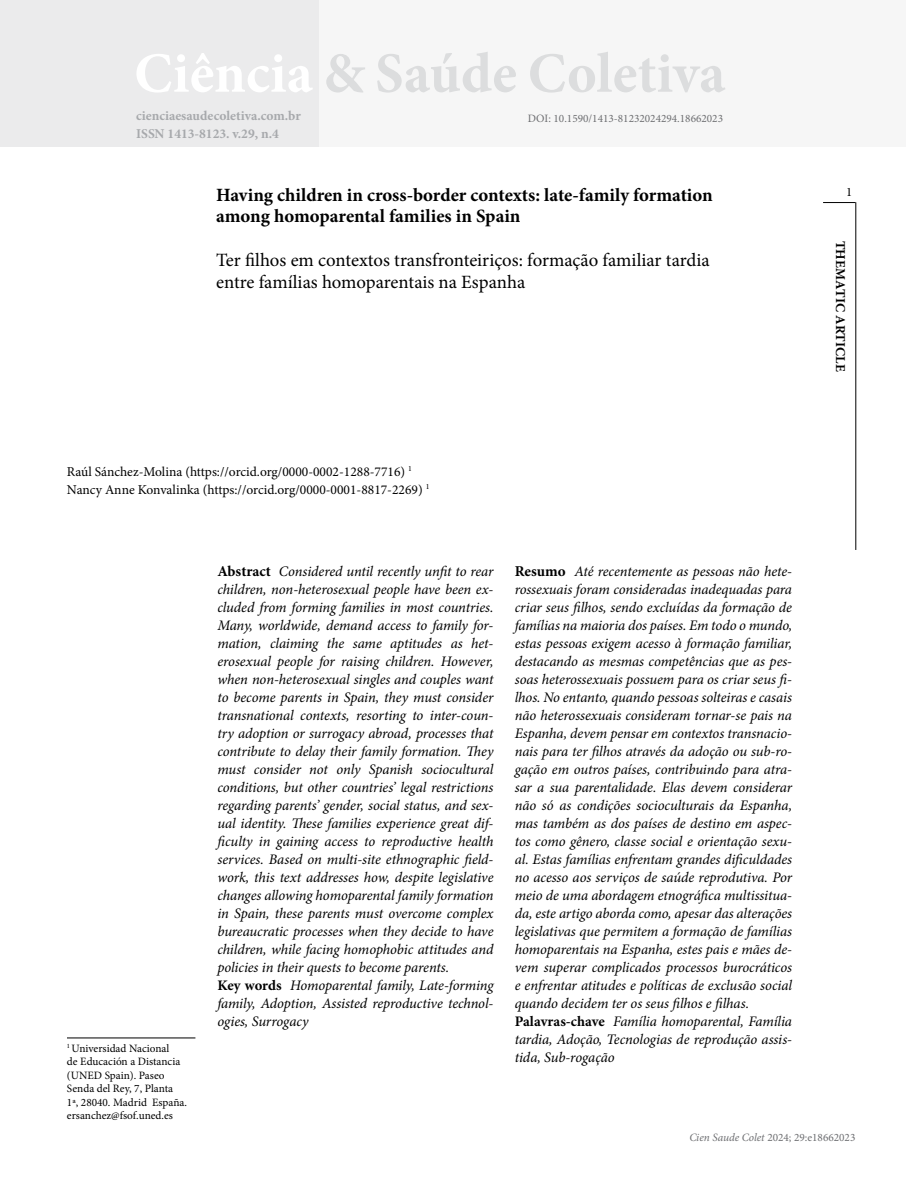
<style>
.page{position:relative;width:906px;height:1183px;background:#fff}
.page>*{position:absolute;margin:0;border:0;box-sizing:border-box;transform-origin:0 0}
.t1{font:700 57px "Minion Pro";color:#dcddde}
.t2{font:18.75px/21.8px "Minion Pro";color:#000}
.t3{font:700 18.75px "Minion Pro";letter-spacing:-.01em;color:#000}
.t4{font:italic 14.55px/18px "Minion Pro";letter-spacing:-.005em;color:#000}
.t5{font:13.5px/18px "Minion Pro";color:#000}
.t6{font:700 13.5px/18px "Minion Pro";color:#a7a9ac}
.t7{font:700 13.5px "Minion Pro";letter-spacing:.01em;color:#000}
.t8{font:12.75px "Minion Pro";color:#000}
.t9{font:11.25px/13.5px "Minion Pro";color:#000}
.t10{font:11.25px "Minion Pro";color:#6d6e71}
.s1{color:#fff}
.s2{font-weight:700;font-style:normal;font-size:15px}
.s3{font-weight:700;font-style:normal}
.s4{font-style:italic}
</style>
<div class="page">
<div style="left:319px;top:0;width:587px;height:147px;background:#f6f6f6"></div>
<hr style="left:823px;top:202px;width:32px;height:1px;background:#000">
<hr style="left:855px;top:202px;width:1px;height:348px;background:#000">
<hr style="left:67px;top:1037px;width:128px;height:1px;background:#000">
<div style="left:0;top:0;width:319px;height:147px;background:#ebebec"></div>
<h1 class="t1" style="left:134px;top:33px;width:593px"><span class="s1">Ciência</span> &amp; Saúde Coletiva</h1>
<p class="t6" style="left:136px;top:106px;width:166px">cienciaesaudecoletiva.com.br<br>ISSN 1413-8123. v.29, n.4</p>
<p class="t10" style="left:528px;top:111px;width:197px">DOI: 10.1590/1413-81232024294.18662023</p>
<p class="t3" style="left:216px;top:181px;width:498px">Having children in cross-border contexts: late-family formation</p>
<p class="t8" style="left:846px;top:183px;width:8px">1</p>
<p class="t3" style="left:216px;top:203px;width:306px">among homoparental families in Spain</p>
<p class="t2" style="left:216px;top:249px;width:495px">Ter filhos em contextos transfronteiriços: formação familiar tardia entre famílias homoparentais na Espanha</p>
<p class="t7" style="left:850px;top:240px;width:133px;rotate:90deg">thematic article</p>
<p class="t5" style="left:67px;top:462px;width:364px">Raúl Sánchez-Molina (https://orcid.org/0000-0002-1288-7716) <sup>1<br></sup>Nancy Anne Konvalinka (https://orcid.org/0000-0001-8817-2269) <sup>1</sup></p>
<p class="t9" style="left:67px;top:1041px;width:122px"><sup>1</sup> Universidad Nacional<br>de Educación a Distancia (UNED Spain). Paseo<br>Senda del Rey, 7, Planta<br>1ª, 28040. Madrid España. ersanchez@fsof.uned.es</p>
<p class="t4" style="left:217px;top:562px;width:278px"><span class="s2">Abstract</span> Considered until recently unfit to rear children, non-heterosexual people have been ex&shy;cluded from forming families in most countries.<br>Many, worldwide, demand access to family for&shy;mation, claiming the same aptitudes as het&shy;erosexual people for raising children. However, when non-heterosexual singles and couples want to become parents in Spain, they must consider transnational contexts, resorting to inter-coun&shy;try adoption or surrogacy abroad, processes that contribute to delay their family formation. They must consider not only Spanish sociocultural conditions, but other countries’ legal restrictions regarding parents’ gender, social status, and sex&shy;ual identity. These families experience great dif&shy;ficulty in gaining access to reproductive health services. Based on multi-site ethnographic field&shy;work, this text addresses how, despite legislative changes allowing homoparental family formation in Spain, these parents must overcome complex bureaucratic processes when they decide to have children, while facing homophobic attitudes and policies in their quests to become parents.<br><span class="s3">Key words</span> Homoparental family, Late-forming family, Adoption, Assisted reproductive technol&shy;ogies, Surrogacy</p>
<p class="t4" style="left:515px;top:562px;width:279px"><span class="s2">Resumo</span> Até recentemente as pessoas não hete&shy;rossexuais foram consideradas inadequadas para criar seus filhos, sendo excluídas da formação de famílias na maioria dos países. Em todo o mundo, estas pessoas exigem acesso à formação familiar, destacando as mesmas competências que as pes&shy;soas heterossexuais possuem para os criar seus fi&shy;lhos. No entanto, quando pessoas solteiras e casais não heterossexuais consideram tornar-se pais na Espanha, devem pensar em contextos transnacio&shy;nais para ter filhos através da adoção ou sub-ro&shy;gação em outros países, contribuindo para atra&shy;sar a sua parentalidade. Elas devem considerar não só as condições socioculturais da Espanha, mas também as dos países de destino em aspec&shy;tos como gênero, classe social e orientação sexu&shy;al. Estas famílias enfrentam grandes dificuldades no acesso aos serviços de saúde reprodutiva. Por meio de uma abordagem etnográfica multissitua&shy;da, este artigo aborda como, apesar das alterações legislativas que permitem a formação de famílias homoparentais na Espanha, estes pais e mães de&shy;vem superar complicados processos burocráticos e enfrentar atitudes e políticas de exclusão social quando decidem ter os seus filhos e filhas.<br><span class="s3">Palavras-chave</span> Família homoparental, Família tardia, Adoção, Tecnologias de reprodução assis&shy;tida, Sub-rogação</p>
<p class="t10" style="left:689px;top:1129px;width:168px"><span class="s4">Cien Saude Colet</span> 2024; 29:e18662023</p>
</div>
